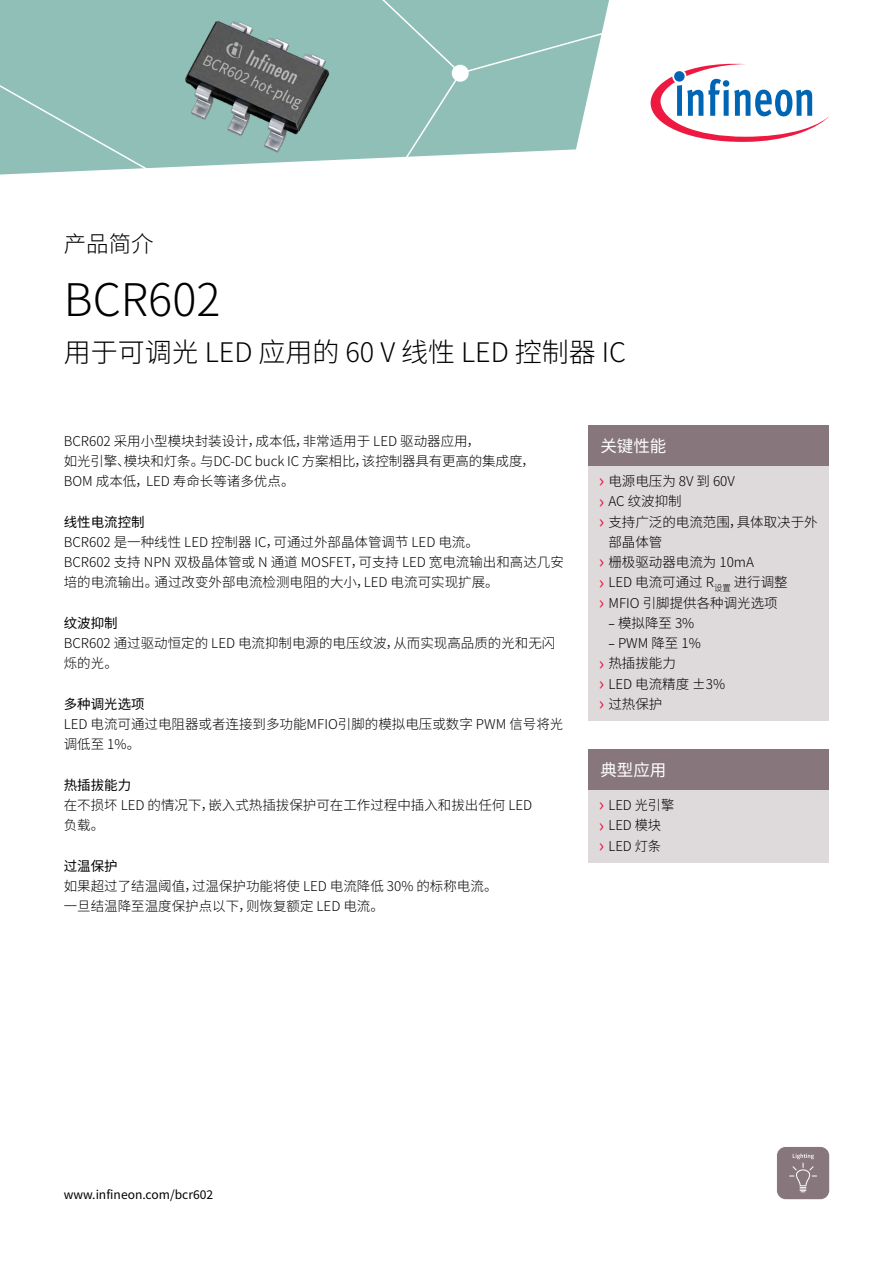
<style>
.page{position:relative;width:893px;height:1263px;background:#fff}
.page>*{position:absolute;margin:0;border:0;box-sizing:border-box;transform-origin:0 0}
.t1{font:300 45px "Source Han Sans SC";color:#000}
.t2{font:300 27px "Source Han Sans SC";color:#000}
.t3{font:300 22.5px "Source Han Sans SC";color:#000}
.t4{font:16.5px "Source Han Sans SC";color:#fff}
.t5{font:300 13.5px/20.2px "Source Han Sans SC";color:#000}
.t6{font:13.5px "Source Han Sans SC";color:#000}
.t7{font:13.5px "Source Sans Pro";color:#000}
.s1{font-family:"Source Sans Pro";font-weight:400;font-size:20.25px;color:#ed1941}
.s2{font-family:"Source Sans Pro";font-weight:400}
</style>
<div class="page">
<div style="left:0;top:0;width:609px;height:168px;background:#8fbfb7"></div>
<img style="left:184px;top:17px;width:147px;height:138px">
<div style="left:777px;top:1147px;width:52px;height:52px;background:#87777c;border-radius:9px"></div>
<svg style="left:789px;top:1153px;width:28px;height:39px"></svg>
<div style="left:0;top:77px;width:159px;height:98px;background:#8fbfb7"></div>
<svg style="left:368px;top:0;width:240px;height:167px;background:#9ec7c1"></svg>
<svg style="left:651px;top:63px;width:178px;height:79px"></svg>
<div style="left:588px;top:463px;width:241px;height:257px;background:#ded9da"></div>
<div style="left:588px;top:787px;width:241px;height:75px;background:#ded9da"></div>
<div style="left:588px;top:425px;width:241px;height:41px;background:#87777c"></div>
<div style="left:588px;top:749px;width:241px;height:40px;background:#87777c"></div>
<h3 class="t3" style="left:64px;top:231px;width:91px">产品简介</h3>
<h1 class="t1" style="left:64px;top:275px;width:158px">BCR602</h1>
<h2 class="t2" style="left:64px;top:336px;width:564px">用于可调光 LED 应用的 60 V 线性 LED 控制器 IC</h2>
<p class="t5" style="left:64px;top:431px;width:473px">BCR602 采用小型模块封装设计，成本低，非常适用于 LED 驱动器应用，<br>如光引擎、模块和灯条。与DC-DC buck IC 方案相比，该控制器具有更高的集成度，<br>BOM 成本低，LED 寿命长等诸多优点。</p>
<p class="t6" style="left:64px;top:514px;width:82px">线性电流控制</p>
<p class="t5" style="left:64px;top:532px;width:502px">BCR602 是一种线性 LED 控制器 IC，可通过外部晶体管调节 LED 电流。<br>BCR602 支持 NPN 双极晶体管或 N 通道 MOSFET，可支持 LED 宽电流输出和高达几安培的电流输出。通过改变外部电流检测电阻的大小，LED 电流可实现扩展。</p>
<p class="t6" style="left:64px;top:615px;width:55px">纹波抑制</p>
<p class="t5" style="left:64px;top:633px;width:493px">BCR602 通过驱动恒定的 LED 电流抑制电源的电压纹波，从而实现高品质的光和无闪烁的光。</p>
<p class="t6" style="left:64px;top:696px;width:82px">多种调光选项</p>
<p class="t5" style="left:64px;top:714px;width:501px">LED 电流可通过电阻器或者连接到多功能MFIO引脚的模拟电压或数字 PWM 信号将光调低至 1%。</p>
<p class="t6" style="left:64px;top:777px;width:69px">热插拔能力</p>
<p class="t5" style="left:64px;top:795px;width:470px">在不损坏 LED 的情况下，嵌入式热插拔保护可在工作过程中插入和拔出任何 LED负载。</p>
<p class="t6" style="left:64px;top:858px;width:55px">过温保护</p>
<p class="t5" style="left:64px;top:876px;width:435px">如果超过了结温阈值，过温保护功能将使 LED 电流降低 30% 的标称电流。一旦结温降至温度保护点以下，则恢复额定 LED 电流。</p>
<p class="t4" style="left:600px;top:437px;width:67px">关键性能</p>
<p class="t5" style="left:599px;top:471px;width:138px"><span class="s1">›</span> 电源电压为 8V 到 60V</p>
<p class="t5" style="left:599px;top:491px;width:84px"><span class="s1">›</span> AC 纹波抑制</p>
<p class="t5" style="left:599px;top:512px;width:220px"><span class="s1">›</span> 支持广泛的电流范围，具体取决于外</p>
<p class="t5" style="left:608px;top:532px;width:55px">部晶体管</p>
<p class="t5" style="left:599px;top:552px;width:157px"><span class="s1">›</span> 栅极驱动器电流为 10mA</p>
<p class="t5" style="left:599px;top:572px;width:190px"><span class="s1">›</span> LED 电流可通过 R<sub>设置</sub> 进行调整</p>
<p class="t5" style="left:599px;top:593px;width:180px"><span class="s1">›</span> MFIO 引脚提供各种调光选项</p>
<p class="t5" style="left:608px;top:613px;width:87px"><span class="s2">–</span> 模拟降至 3%</p>
<p class="t5" style="left:599px;top:633px;width:128px;text-indent:10px"><span class="s2">–</span> PWM 降至 1%<br><span class="s1">›</span> 热插拔能力<br><span class="s1">›</span> LED 电流精度 ±3% <span class="s1">›</span> 过热保护</p>
<p class="t4" style="left:600px;top:761px;width:67px">典型应用</p>
<p class="t5" style="left:599px;top:795px;width:77px"><span class="s1">›</span> LED 光引擎<span class="s1">›</span> LED 模块<br><span class="s1">›</span> LED 灯条</p>
<p class="t7" style="left:64px;top:1186px;width:151px">www.infineon.com/bcr602</p>
</div>
